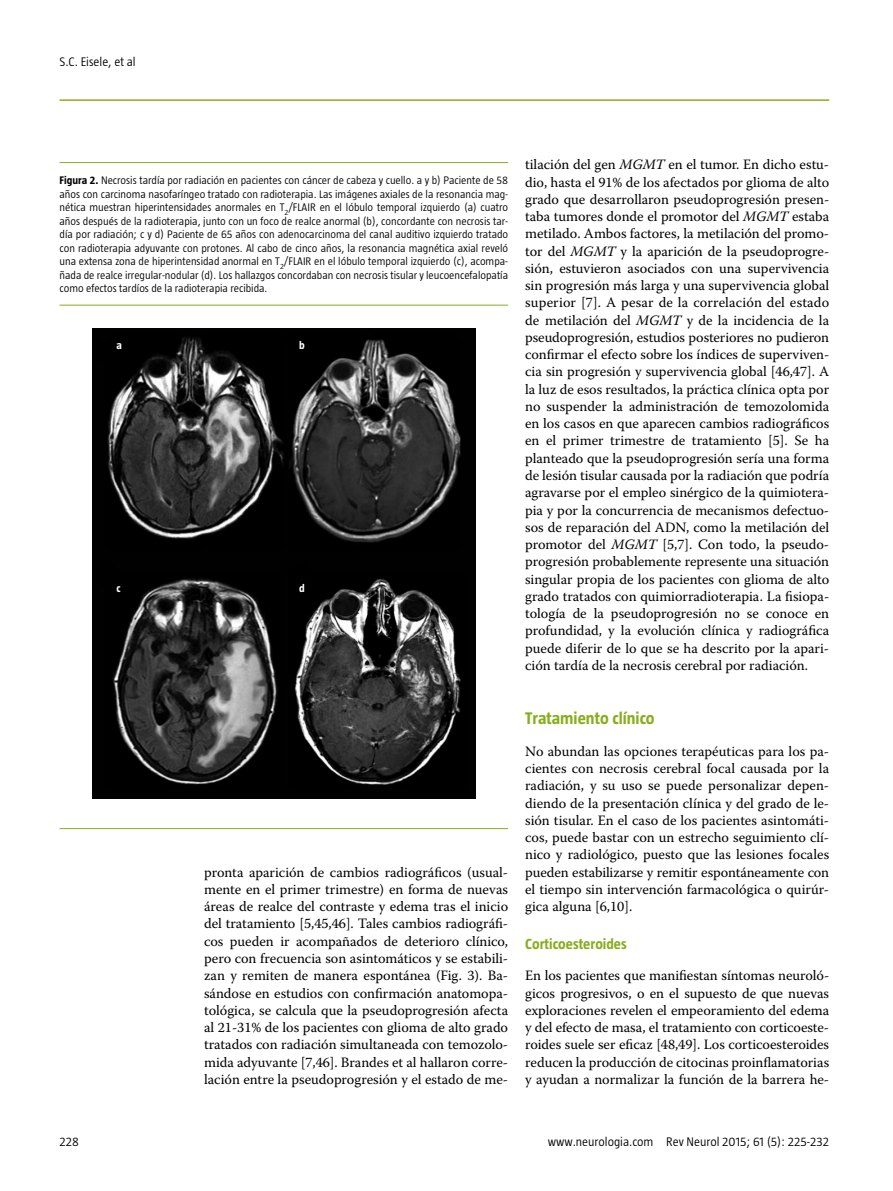
<style>
.page{position:relative;width:893px;height:1191px;background:#fff}
.page>*{position:absolute;margin:0;border:0;box-sizing:border-box;transform-origin:0 0}
.t1{font:700 17.25px "Taz";color:#87ae1c}
.t2{font:700 15px "Taz";color:#87ae1c}
.t3{font:14.25px/17.2px "Warnock Pro";letter-spacing:-.005em;color:#000;text-align:justify}
.t4{font:300 12.75px "Taz";color:#000}
.t5{font:300 11.25px/13.5px "Taz";color:#000;text-align:justify}
.t6{font:700 11.25px "Taz";color:#fff}
.s1{font-weight:700}
.s2{font-style:italic}
</style>
<div class="page">
<hr style="left:60px;top:99px;width:769px;height:2px;background:#87ae1c">
<hr style="left:60px;top:828px;width:448px;height:1px;background:#87ae1c">
<hr style="left:60px;top:162px;width:448px;height:1px;background:#87ae1c">
<hr style="left:60px;top:305px;width:448px;height:1px;background:#87ae1c">
<img style="left:92px;top:328px;width:384px;height:471px">
<p class="t4" style="left:60px;top:54px;width:78px">S.C. Eisele, et al</p>
<p class="t5" style="left:60px;top:174px;width:450px"><span class="s1">Figura 2.</span> Necrosis tardía por radiación en pacientes con cáncer de cabeza y cuello. a y b) Paciente de 58 años con carcinoma nasofaríngeo tratado con radioterapia. Las imágenes axiales de la resonancia mag&shy;nética muestran hiperintensidades anormales en T<sub>2</sub>/FLAIR en el lóbulo temporal izquierdo (a) cuatro años después de la radioterapia, junto con un foco de realce anormal (b), concordante con necrosis tar&shy;día por radiación; c y d) Paciente de 65 años con adenocarcinoma del canal auditivo izquierdo tratado con radioterapia adyuvante con protones. Al cabo de cinco años, la resonancia magnética axial reveló una extensa zona de hiperintensidad anormal en T<sub>2</sub>/FLAIR en el lóbulo temporal izquierdo (c), acompa&shy;ñada de realce irregular-nodular (d). Los hallazgos concordaban con necrosis tisular y leucoencefalopatía como efectos tardíos de la radioterapia recibida.</p>
<p class="t6" style="left:116px;top:339px;width:7px">a</p>
<p class="t6" style="left:116px;top:582px;width:6px">c</p>
<p class="t6" style="left:299px;top:339px;width:7px">b</p>
<p class="t6" style="left:299px;top:582px;width:7px">d</p>
<p class="t3" style="left:204px;top:863px;width:306px">pronta aparición de cambios radiográficos (usual&shy;mente en el primer trimestre) en forma de nuevas áreas de realce del contraste y edema tras el inicio del tratamiento [5,45,46]. Tales cambios radiográfi&shy;cos pueden ir acompañados de deterioro clínico, pero con frecuencia son asintomáticos y se estabili&shy;zan y remiten de manera espontánea (Fig. 3). Ba&shy;sándose en estudios con confirmación anatomopa&shy;tológica, se calcula que la pseudoprogresión afecta al 21-31% de los pacientes con glioma de alto grado tratados con radiación simultaneada con temozolo&shy;mida adyuvante [7,46]. Brandes et al hallaron corre&shy;lación entre la pseudoprogresión y el estado de me-</p>
<p class="t3" style="left:525px;top:156px;width:306px">tilación del gen <span class="s2">MGMT</span> en el tumor. En dicho estu&shy;dio, hasta el 91% de los afectados por glioma de alto grado que desarrollaron pseudoprogresión presen&shy;taba tumores donde el promotor del <span class="s2">MGMT</span> estaba metilado. Ambos factores, la metilación del promo&shy;tor del <span class="s2">MGMT</span> y la aparición de la pseudoprogre&shy;sión, estuvieron asociados con una supervivencia sin progresión más larga y una supervivencia global superior [7]. A pesar de la correlación del estado de metilación del <span class="s2">MGMT</span> y de la incidencia de la pseudoprogresión, estudios posteriores no pudieron confirmar el efecto sobre los índices de superviven&shy;cia sin progresión y supervivencia global [46,47]. A la luz de esos resultados, la práctica clínica opta por no suspender la administración de temozolomida en los casos en que aparecen cambios radiográficos en el primer trimestre de tratamiento [5]. Se ha planteado que la pseudoprogresión sería una forma de lesión tisular causada por la radiación que podría agravarse por el empleo sinérgico de la quimiotera&shy;pia y por la concurrencia de mecanismos defectuo&shy;sos de reparación del ADN, como la metilación del promotor del <span class="s2">MGMT</span> [5,7]. Con todo, la pseudo&shy;progresión probablemente represente una situación singular propia de los pacientes con glioma de alto grado tratados con quimiorradioterapia. La fisiopa&shy;tología de la pseudoprogresión no se conoce en profundidad, y la evolución clínica y radiográfica puede diferir de lo que se ha descrito por la apari&shy;ción tardía de la necrosis cerebral por radiación.</p>
<p class="t1" style="left:525px;top:709px;width:131px">Tratamiento clínico</p>
<p class="t3" style="left:525px;top:742px;width:306px">No abundan las opciones terapéuticas para los pa&shy;cientes con necrosis cerebral focal causada por la radiación, y su uso se puede personalizar depen&shy;diendo de la presentación clínica y del grado de le&shy;sión tisular. En el caso de los pacientes asintomáti&shy;cos, puede bastar con un estrecho seguimiento clí&shy;nico y radiológico, puesto que las lesiones focales pueden estabilizarse y remitir espontáneamente con el tiempo sin intervención farmacológica o quirúr&shy;gica alguna [6,10].</p>
<p class="t2" style="left:525px;top:935px;width:103px">Corticoesteroides</p>
<p class="t3" style="left:525px;top:966px;width:306px">En los pacientes que manifiestan síntomas neuroló&shy;gicos progresivos, o en el supuesto de que nuevas exploraciones revelen el empeoramiento del edema y del efecto de masa, el tratamiento con corticoeste&shy;roides suele ser eficaz [48,49]. Los corticoesteroides reducen la producción de citocinas proinflamatorias y ayudan a normalizar la función de la barrera he-</p>
<p class="t4" style="left:60px;top:1134px;width:21px">228</p>
<p class="t4" style="left:548px;top:1134px;width:283px">www.neurologia.com Rev Neurol 2015; 61 (5): 225-232</p>
</div>
